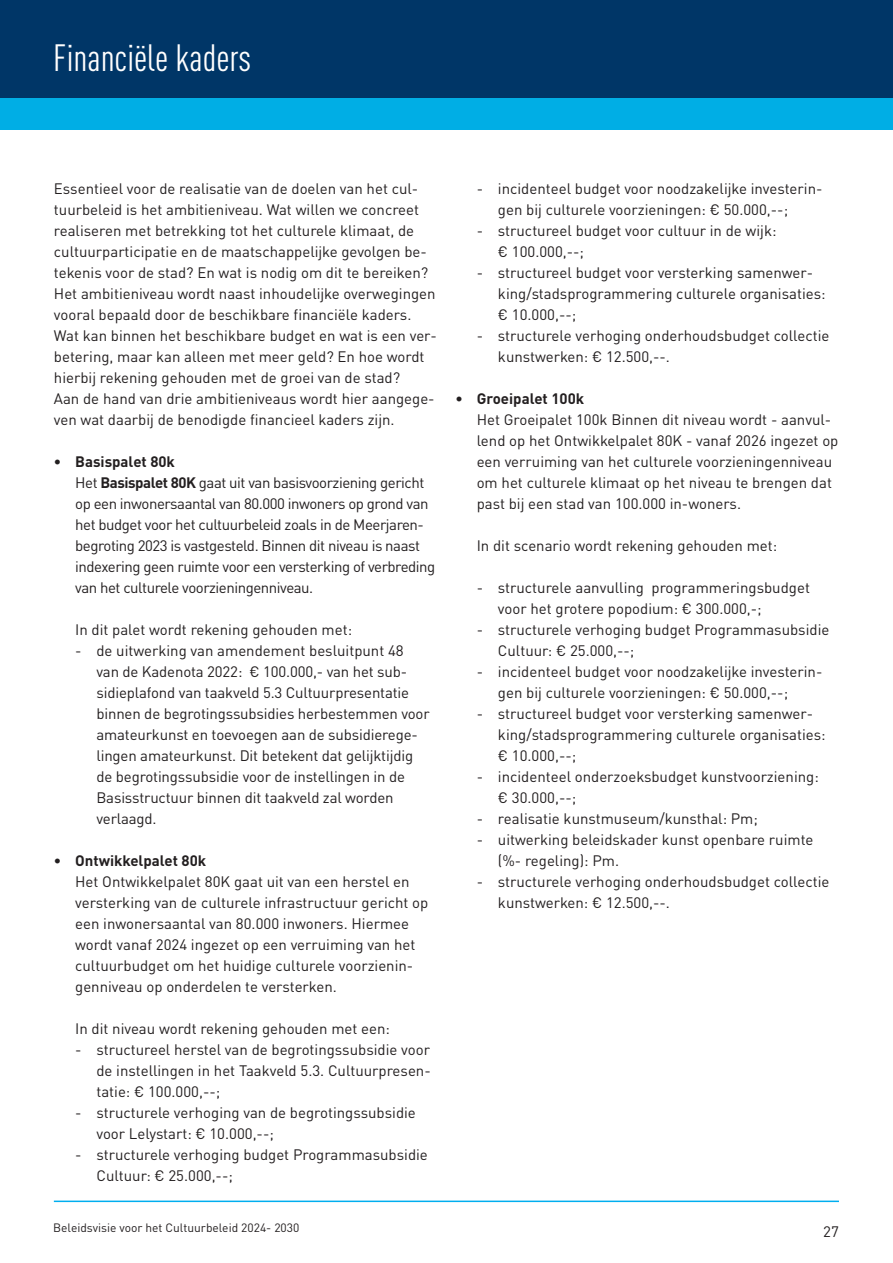
<style>
.page{position:relative;width:893px;height:1263px;background:#fff}
.page>*{position:absolute;margin:0;border:0;box-sizing:border-box;transform-origin:0 0}
.t1{font:condensed 37.5px "DIN Pro";color:#fff}
.t2{font:15px/21px "DIN Pro";color:#231f20}
.t3{font:15px/21px "DIN Pro";letter-spacing:-.03em;color:#231f20}
.t4{font:700 15px "DIN Pro";color:#231f20}
.t5{font:12px "DIN Pro";color:#231f20}
.s1{font-weight:700}
</style>
<div class="page">
<hr style="left:54px;top:1200px;width:785px;height:2px;background:#00aeef">
<div style="left:0;top:0;width:893px;height:114px;background:#003667"></div>
<div style="left:0;top:99px;width:893px;height:31px;background:#00aee5"></div>
<h1 class="t1" style="left:53px;top:31px;width:199px">Financiële kaders</h1>
<p class="t2" style="left:54px;top:176px;width:384px">Essentieel voor de realisatie van de doelen van het cul&shy;tuurbeleid is het ambitieniveau. Wat willen we concreet realiseren met betrekking tot het culturele klimaat, de cultuurparticipatie en de maatschappelijke gevolgen be&shy;tekenis voor de stad? En wat is nodig om dit te bereiken?<br>Het ambitieniveau wordt naast inhoudelijke overwegingen vooral bepaald door de beschikbare financiële kaders.<br>Wat kan binnen het beschikbare budget en wat is een ver&shy;betering, maar kan alleen met meer geld? En hoe wordt hierbij rekening gehouden met de groei van de stad?<br>Aan de hand van drie ambitieniveaus wordt hier aangege&shy;ven wat daarbij de benodigde financieel kaders zijn.</p>
<p class="t3" style="left:75px;top:449px;width:362px;text-indent:-21px"><span class="s1">• Basispalet 80k<br></span>Het <span class="s1">Basispalet 80K</span> gaat uit van basisvoorziening gericht op een inwonersaantal van 80.000 inwoners op grond van het budget voor het cultuurbeleid zoals in de Meerjaren&shy;begroting 2023 is vastgesteld. Binnen dit niveau is naast indexering geen ruimte voor een versterking of verbreding van het culturele voorzieningenniveau.</p>
<p class="t2" style="left:75px;top:617px;width:278px">In dit palet wordt rekening gehouden met:</p>
<p class="t2" style="left:96px;top:638px;width:335px;text-indent:-21px">- de uitwerking van amendement besluitpunt 48 van de Kadenota 2022: € 100.000,- van het sub&shy;sidieplafond van taakveld 5.3 Cultuurpresentatie binnen de begrotingssubsidies herbestemmen voor amateurkunst en toevoegen aan de subsidierege&shy;lingen amateurkunst. Dit betekent dat gelijktijdig de begrotingssubsidie voor de instellingen in de Basisstructuur binnen dit taakveld zal worden verlaagd.</p>
<p class="t4" style="left:54px;top:848px;width:154px">• Ontwikkelpalet 80k</p>
<p class="t2" style="left:75px;top:869px;width:355px">Het Ontwikkelpalet 80K gaat uit van een herstel en versterking van de culturele infrastructuur gericht op een inwonersaantal van 80.000 inwoners. Hiermee wordt vanaf 2024 ingezet op een verruiming van het cultuurbudget om het huidige culturele voorzienin&shy;genniveau op onderdelen te versterken.</p>
<p class="t2" style="left:75px;top:1016px;width:316px">In dit niveau wordt rekening gehouden met een:</p>
<p class="t2" style="left:96px;top:1037px;width:336px;text-align:justify;text-indent:-21px">- structureel herstel van de begrotingssubsidie voor de instellingen in het Taakveld 5.3. Cultuurpresen&shy;tatie: € 100.000,--;</p>
<p class="t2" style="left:96px;top:1100px;width:321px;text-indent:-21px">- structurele verhoging van de begrotingssubsidie voor Lelystart: € 10.000,--;</p>
<p class="t2" style="left:96px;top:1142px;width:333px;text-indent:-21px">- structurele verhoging budget Programmasubsidie<br>Cultuur: € 25.000,--;</p>
<p class="t5" style="left:53px;top:1218px;width:248px">Beleidsvisie voor het Cultuurbeleid 2024- 2030</p>
<p class="t2" style="left:498px;top:176px;width:326px;text-indent:-21px">- incidenteel budget voor noodzakelijke investerin&shy;gen bij culturele voorzieningen: € 50.000,--;</p>
<p class="t2" style="left:498px;top:218px;width:280px;text-indent:-21px">- structureel budget voor cultuur in de wijk: € 100.000,--;</p>
<p class="t2" style="left:498px;top:260px;width:329px;text-indent:-21px">- structureel budget voor versterking samenwer&shy;king/stadsprogrammering culturele organisaties: € 10.000,--;</p>
<p class="t2" style="left:498px;top:323px;width:333px;text-indent:-21px">- structurele verhoging onderhoudsbudget collectie kunstwerken: € 12.500,--.</p>
<p class="t4" style="left:455px;top:386px;width:130px">• Groeipalet 100k</p>
<p class="t2" style="left:477px;top:407px;width:363px">Het Groeipalet 100k Binnen dit niveau wordt - aanvul&shy;lend op het Ontwikkelpalet 80K - vanaf 2026 ingezet op een verruiming van het culturele voorzieningenniveau om het culturele klimaat op het niveau te brengen dat past bij een stad van 100.000 in-woners.</p>
<p class="t2" style="left:477px;top:533px;width:302px">In dit scenario wordt rekening gehouden met:</p>
<p class="t2" style="left:498px;top:575px;width:313px;text-indent:-21px">- structurele aanvulling programmeringsbudget voor het grotere popodium: € 300.000,-;</p>
<p class="t2" style="left:498px;top:617px;width:333px;text-indent:-21px">- structurele verhoging budget Programmasubsidie<br>Cultuur: € 25.000,--;</p>
<p class="t2" style="left:498px;top:659px;width:326px;text-indent:-21px">- incidenteel budget voor noodzakelijke investerin&shy;gen bij culturele voorzieningen: € 50.000,--;</p>
<p class="t2" style="left:498px;top:701px;width:329px;text-indent:-21px">- structureel budget voor versterking samenwer&shy;king/stadsprogrammering culturele organisaties: € 10.000,--;</p>
<p class="t2" style="left:498px;top:764px;width:322px;text-indent:-21px">- incidenteel onderzoeksbudget kunstvoorziening: € 30.000,--;</p>
<p class="t2" style="left:477px;top:806px;width:283px">- realisatie kunstmuseum/kunsthal: Pm;</p>
<p class="t2" style="left:498px;top:827px;width:317px;text-indent:-21px">- uitwerking beleidskader kunst openbare ruimte (%- regeling): Pm.</p>
<p class="t2" style="left:498px;top:869px;width:333px;text-indent:-21px">- structurele verhoging onderhoudsbudget collectie kunstwerken: € 12.500,--.</p>
<p class="t2" style="left:823px;top:1219px;width:17px">27</p>
</div>
